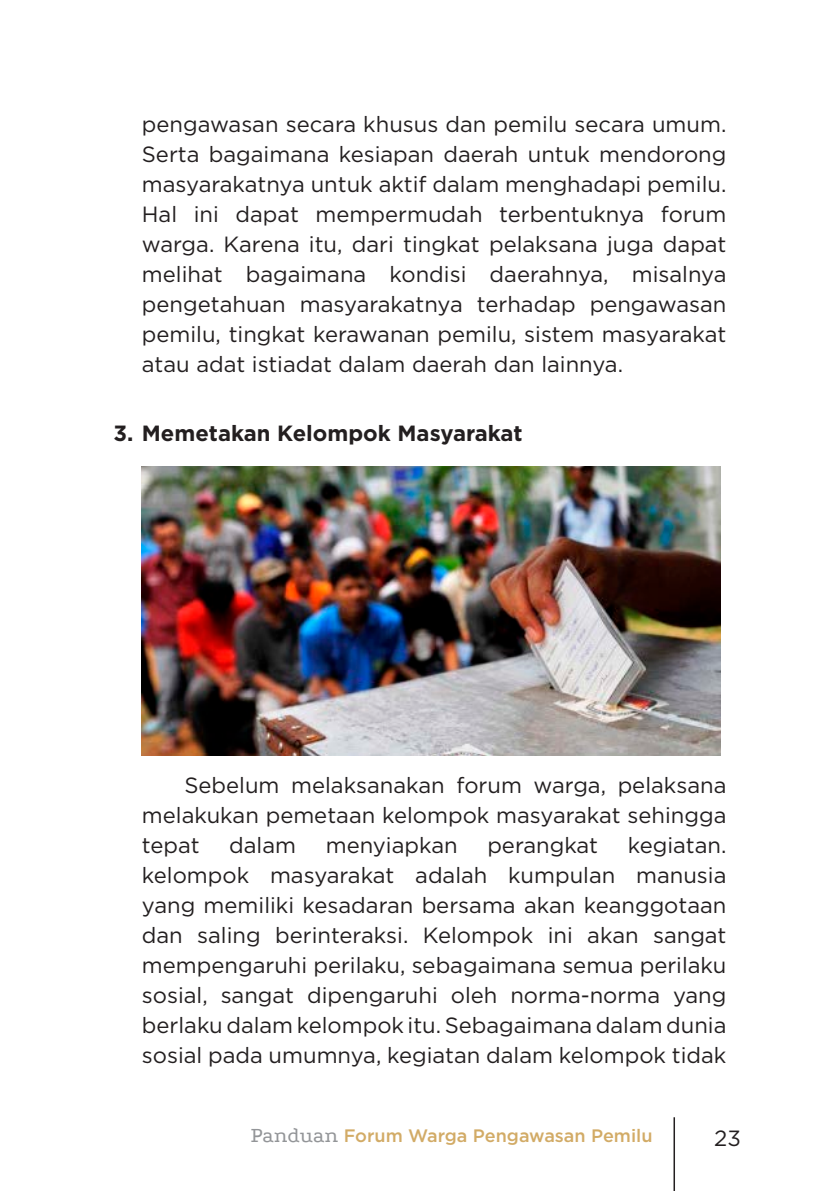
<style>
.page{position:relative;width:840px;height:1191px;background:#fff}
.page>*{position:absolute;margin:0;border:0;box-sizing:border-box;transform-origin:0 0}
.TEKS_2{font:22px/30px "Gotham";color:#231f20;text-align:justify}
.SUB_Number{font:700 22px "Gotham";color:#231f20}
.t1{font:500 18px "Gotham";color:#d2ab66}
.s1{font-family:"Podkova";font-weight:400;font-size:22px;color:#939598}
</style>
<div class="page">
<hr style="left:673px;top:1117px;width:1px;height:74px;background:#231f20">
<img style="left:142px;top:466px;width:578px;height:289px">
<p class="TEKS_2" style="left:142px;top:109px;width:585px">pengawasan secara khusus dan pemilu secara umum.<br>Serta bagaimana kesiapan daerah untuk mendorong masyarakatnya untuk aktif dalam menghadapi pemilu.<br>Hal ini dapat mempermudah terbentuknya forum warga. Karena itu, dari tingkat pelaksana juga dapat melihat bagaimana kondisi daerahnya, misalnya pengetahuan masyarakatnya terhadap pengawasan pemilu, tingkat kerawanan pemilu, sistem masyarakat atau adat istiadat dalam daerah dan lainnya.</p>
<p class="SUB_Number" style="left:113px;top:418px;width:410px">3. Memetakan Kelompok Masyarakat</p>
<p class="TEKS_2" style="left:142px;top:769px;width:585px;text-indent:43px">Sebelum melaksanakan forum warga, pelaksana melakukan pemetaan kelompok masyarakat sehingga tepat</p>
<p class="TEKS_2" style="left:142px;top:829px;width:585px;text-indent:485px">kegiatan. kelompok masyarakat adalah kumpulan manusia yang memiliki kesadaran bersama akan keanggotaan dan saling berinteraksi. Kelompok ini akan sangat mempengaruhi perilaku, sebagaimana semua perilaku sosial, sangat dipengaruhi oleh norma-norma yang berlaku dalam kelompok itu. Sebagaimana dalam dunia sosial pada umumnya, kegiatan dalam kelompok tidak</p>
<p class="TEKS_2" style="left:229px;top:829px;width:68px">dalam</p>
<p class="TEKS_2" style="left:325px;top:829px;width:133px">menyiapkan</p>
<p class="TEKS_2" style="left:487px;top:829px;width:112px">perangkat</p>
<p class="t1" style="left:250px;top:1123px;width:403px"><span class="s1">Panduan</span> Forum Warga Pengawasan Pemilu</p>
<p class="TEKS_2" style="left:713px;top:1122px;width:28px">23</p>
</div>
